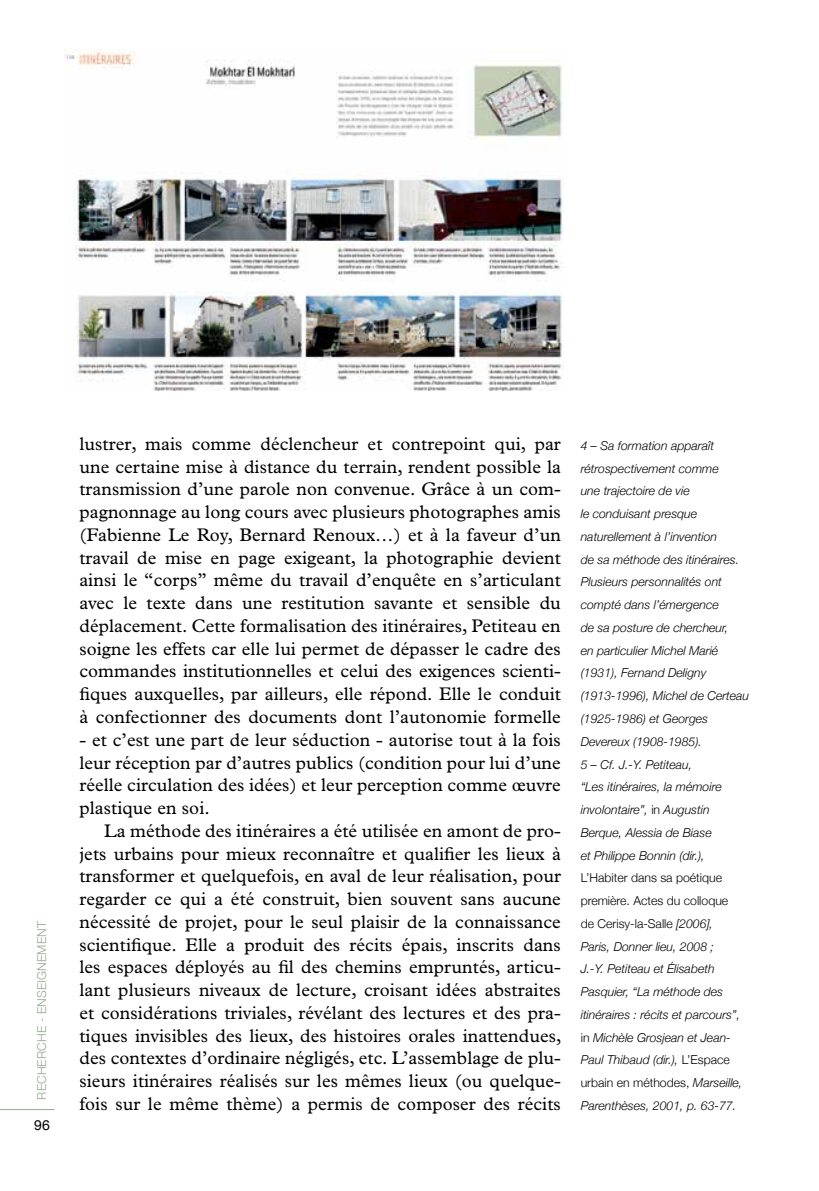
<style>
.page{position:relative;width:819px;height:1191px;background:#fff}
.page>*{position:absolute;margin:0;border:0;box-sizing:border-box;transform-origin:0 0}
.t1{font:18.38px/22.8px "Plantin";letter-spacing:.005em;color:#000;text-align:justify}
.t2{font:14px "Helvetica Neue";color:#000}
.t3{font:italic 300 12.25px/22.8px "Helvetica Neue";color:#000}
.t4{font:300 12.25px "Helvetica Neue";letter-spacing:.01em;color:#92aa90}
.s1{font-style:normal}
</style>
<div class="page">
<hr style="left:0;top:1109px;width:55px;height:1px;background:#92aa90">
<img style="left:64px;top:50px;width:500px;height:341px">
<p class="t4" style="left:34px;top:1099px;width:180px;rotate:-90deg">RECHERCHE - ENSEIGNEMENT</p>
<p class="t2" style="left:34px;top:1116px;width:17px">96</p>
<p class="t1" style="left:79px;top:432px;width:483px">lustrer, mais comme déclencheur et contrepoint qui, par une certaine mise à distance du terrain, rendent possible la transmission d’une parole non convenue. Grâce à un com&shy;pagnonnage au long cours avec plusieurs photographes amis (Fabienne Le Roy, Bernard Renoux…) et à la faveur d’un travail de mise en page exigeant, la photographie devient ainsi le “corps” même du travail d’enquête en s’articulant avec le texte dans une restitution savante et sensible du déplacement. Cette formalisation des itinéraires, Petiteau en soigne les effets car elle lui permet de dépasser le cadre des commandes institutionnelles et celui des exigences scienti&shy;fiques auxquelles, par ailleurs, elle répond. Elle le conduit à confectionner des documents dont l’autonomie formelle</p>
<p class="t1" style="left:79px;top:728px;width:483px">- et c’est une part de leur séduction - autorise tout à la fois leur réception par d’autres publics (condition pour lui d’une réelle circulation des idées) et leur perception comme œuvre plastique en soi.</p>
<p class="t1" style="left:79px;top:819px;width:483px;text-indent:25px">La méthode des itinéraires a été utilisée en amont de pro&shy;jets urbains pour mieux reconnaître et qualifier les lieux à transformer et quelquefois, en aval de leur réalisation, pour regarder ce qui a été construit, bien souvent sans aucune nécessité de projet, pour le seul plaisir de la connaissance scientifique. Elle a produit des récits épais, inscrits dans les espaces déployés au fil des chemins empruntés, articu&shy;lant plusieurs niveaux de lecture, croisant idées abstraites et considérations triviales, révélant des lectures et des pra&shy;tiques invisibles des lieux, des histoires orales inattendues, des contextes d’ordinaire négligés, etc. L’assemblage de plu&shy;sieurs itinéraires réalisés sur les mêmes lieux (ou quelque&shy;fois sur le même thème) a permis de composer des récits</p>
<p class="t3" style="left:580px;top:434px;width:170px">4 – Sa formation apparaît rétrospectivement comme<br>une trajectoire de vie<br>le conduisant presque naturellement à l’invention<br>de sa méthode des itinéraires.<br>Plusieurs personnalités ont compté dans l’émergence<br>de sa posture de chercheur,<br>en particulier Michel Marié (1931), Fernand Deligny (1913-1996), Michel de Certeau (1925-1986) et Georges<br>Devereux (1908-1985).<br>5 – Cf. J.-Y. Petiteau,<br>“Les itinéraires, la mémoire involontaire”, <span class="s1">in</span> Augustin<br>Berque, Alessia de Biase<br>et Philippe Bonnin (dir.),</p>
<p class="t3" style="left:580px;top:866px;width:163px"><span class="s1">L’Habiter dans sa poétique première. Actes du colloque de Cerisy-la-Salle</span> [2006],<br>Paris, Donner lieu, 2008 ;<br>J.-Y. Petiteau et Élisabeth<br>Pasquier, “La méthode des itinéraires : récits et parcours”, <span class="s1">in</span> Michèle Grosjean et Jean-<br>Paul Thibaud (dir.), <span class="s1">L’Espace urbain en méthodes,</span> Marseille,<br>Parenthèses, 2001, p. 63-77.</p>
</div>
